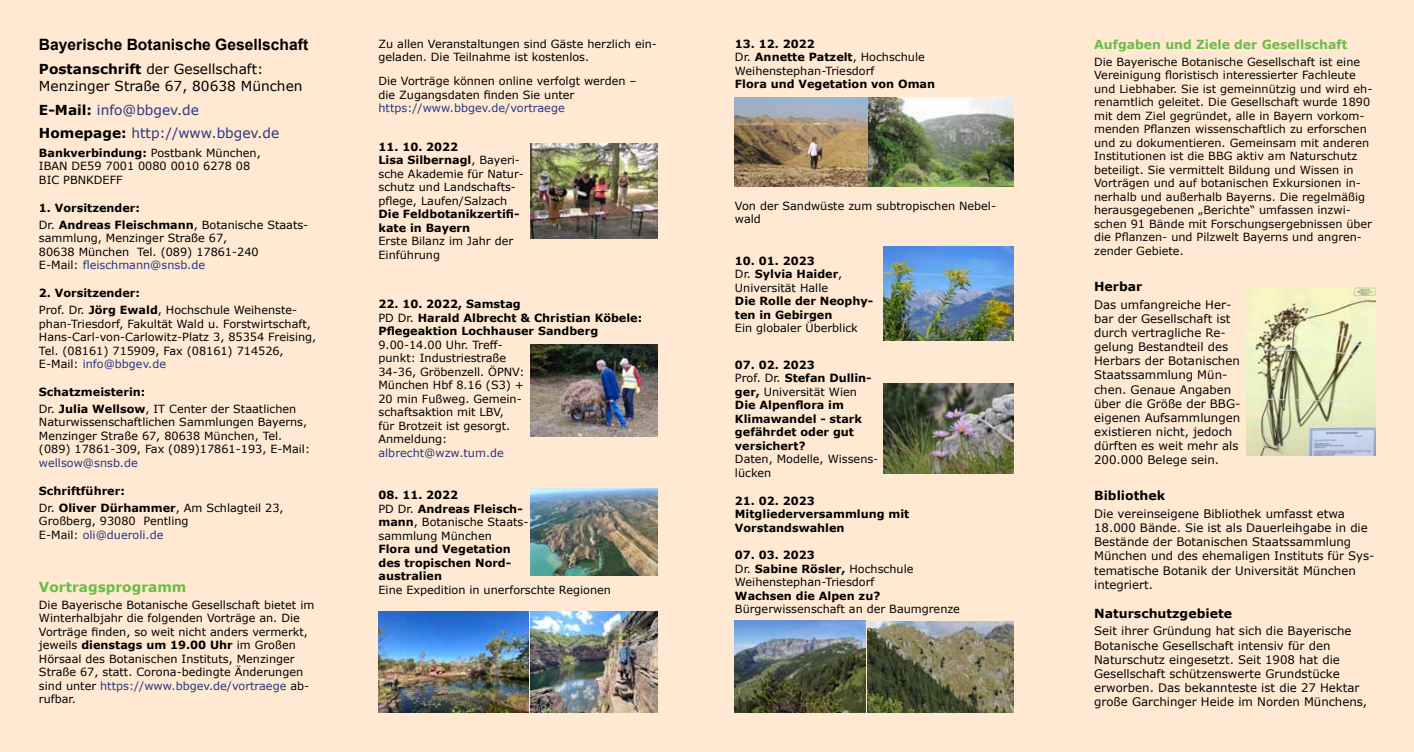
<style>
.page{position:relative;width:1414px;height:752px;background:#fff}
.page>*{position:absolute;margin:0;border:0;box-sizing:border-box;transform-origin:0 0}
.Überschrift2a{font:700 15.62px "Arial";color:#000}
.text9Absatz{font:13.75px/16.5px "Verdana";color:#000}
.text8{font:13.75px "Verdana";color:#283583}
.text9Absatz-2{font:13.75px "Verdana";color:#283583}
.Überschrift3{font:700 13.75px "Verdana";color:#69bd45}
.t1{font:700 12.5px "Verdana";color:#000}
.t2{font:700 12.5px "Verdana";color:#69bd45}
.t3{font:11.75px/14.1px "Verdana";color:#000}
.text8-2{font:11.25px/13.5px "Verdana";color:#000}
.Text8b{font:11.25px/13.5px "Verdana";color:#000}
.text9Absatz-3{font:700 11.25px/13.5px "Verdana";color:#000}
.text9Absatz-4{font:11.25px/13.5px "Verdana";color:#000}
.text9{font:700 11.25px/13.5px "Verdana";color:#000}
.text9-2{font:11.25px/13.5px "Verdana";color:#000}
.Text8b-2{font:700 11.25px "Verdana";color:#000}
.s1{font-weight:700}
.s2{font-weight:700;color:#000}
.s3{color:#283583}
.s4{font-weight:400}
</style>
<div class="page">
<div style="left:0;top:0;width:1414px;height:751px;background:#ffe9d2"></div>
<img style="left:1246px;top:287px;width:129px;height:168px">
<img style="left:531px;top:344px;width:126px;height:92px">
<img style="left:531px;top:144px;width:126px;height:94px">
<img style="left:531px;top:488px;width:126px;height:87px">
<img style="left:378px;top:611px;width:150px;height:101px">
<img style="left:531px;top:611px;width:126px;height:101px">
<img style="left:883px;top:246px;width:130px;height:94px">
<img style="left:735px;top:97px;width:132px;height:89px">
<img style="left:869px;top:97px;width:144px;height:89px">
<img style="left:883px;top:384px;width:130px;height:89px">
<img style="left:867px;top:621px;width:146px;height:91px">
<img style="left:735px;top:620px;width:130px;height:92px">
<p class="Überschrift2a" style="left:39px;top:34px;width:271px">Bayerische Botanische Gesellschaft</p>
<p class="text9Absatz" style="left:39px;top:61px;width:265px"><span class="s1">Postanschrift</span> der Gesellschaft:<br>Menzinger Straße 67, 80638 München</p>
<p class="text9Absatz-2" style="left:39px;top:101px;width:161px"><span class="s2">E-Mail:</span> info@bbgev.de</p>
<p class="text8" style="left:39px;top:124px;width:242px"><span class="s2">Homepage:</span> http://www.bbgev.de</p>
<p class="text8-2" style="left:39px;top:146px;width:223px"><span class="s1">Bankverbindung:</span> Postbank München,<br>IBAN DE59 7001 0080 0010 6278 08<br>BIC PBNKDEFF</p>
<p class="Text8b-2" style="left:39px;top:199px;width:103px">1. Vorsitzender:</p>
<p class="Text8b" style="left:39px;top:218px;width:271px">Dr. <span class="s1">Andreas Fleischmann</span>, Botanische Staats&shy;sammlung, Menzinger Straße 67,<br>80638 München Tel. (089) 17861-240<br>E-Mail: <span class="s3">fleischmann@snsb.de</span></p>
<p class="Text8b-2" style="left:39px;top:285px;width:103px">2. Vorsitzender:</p>
<p class="Text8b" style="left:39px;top:303px;width:279px">Prof. Dr. <span class="s1">Jörg Ewald</span>, Hochschule Weihenste&shy;phan-Triesdorf, Fakultät Wald u. Forstwirtschaft, Hans-Carl-von-Carlowitz-Platz 3, 85354 Freising, Tel. (08161) 715909, Fax (08161) 714526, E-Mail: <span class="s3">info@bbgev.de</span></p>
<p class="Text8b-2" style="left:39px;top:383px;width:108px">Schatzmeisterin:</p>
<p class="Text8b" style="left:39px;top:401px;width:273px">Dr. <span class="s1">Julia Wellsow</span>, IT Center der Staatlichen Naturwissenschaftlichen Sammlungen Bayerns, Menzinger Straße 67, 80638 München, Tel. (089) 17861-309, Fax (089)17861-193, E-Mail: <span class="s3">wellsow@snsb.de</span></p>
<p class="Text8b-2" style="left:39px;top:482px;width:87px">Schriftführer:</p>
<p class="Text8b" style="left:39px;top:500px;width:246px">Dr. <span class="s1">Oliver Dürhammer</span>, Am Schlagteil 23,<br>Großberg, 93080 Pentling<br>E-Mail: <span class="s3">oli@dueroli.de</span></p>
<p class="Überschrift3" style="left:39px;top:576px;width:149px">Vortragsprogramm</p>
<p class="text8-2" style="left:39px;top:597px;width:277px">Die Bayerische Botanische Gesellschaft bietet im Winterhalbjahr die folgenden Vorträge an. Die Vorträge finden, so weit nicht anders vermerkt, jeweils <span class="s1">dienstags um 19.00 Uhr</span> im Großen Hörsaal des Botanischen Instituts, Menzinger Straße 67, statt. Corona-bedingte Änderungen sind unter <span class="s3">https://www.bbgev.de/vortraege</span> ab&shy;rufbar.</p>
<p class="text8-2" style="left:378px;top:37px;width:280px">Zu allen Veranstaltungen sind Gäste herzlich ein&shy;geladen. Die Teilnahme ist kostenlos.</p>
<p class="text8-2" style="left:378px;top:74px;width:260px">Die Vorträge können online verfolgt werden – die Zugangsdaten finden Sie unter <span class="s3">https://www.bbgev.de/vortraege</span></p>
<p class="text8-2" style="left:378px;top:140px;width:147px"><span class="s1">11. 10. 2022<br>Lisa Silbernagl</span>, Bayeri&shy;sche Akademie für Natur&shy;schutz und Landschafts&shy;pflege, Laufen/Salzach<br><span class="s1">Die Feldbotanikzertifi&shy;kate in Bayern<br></span>Erste Bilanz im Jahr der<br>Einführung</p>
<p class="text9Absatz-4" style="left:378px;top:297px;width:265px"><span class="s1">22. 10. 2022, Samstag<br></span>PD Dr. <span class="s1">Harald Albrecht &amp; Christian Köbele:<br>Pflegeaktion Lochhauser Sandberg<br></span>9.00-14.00 Uhr. Treff-<br>punkt: Industriestraße<br>34-36, Gröbenzell. ÖPNV:<br>München Hbf 8.16 (S3) +<br>20 min Fußweg. Gemein-<br>schaftsaktion mit LBV,<br>für Brotzeit ist gesorgt.<br>Anmeldung:<br><span class="s3">albrecht@wzw.tum.de</span></p>
<p class="text9Absatz-3" style="left:378px;top:488px;width:234px">08. 11. 2022<br><span class="s4">PD Dr.</span> Andreas Fleisch-<br>mann<span class="s4">, Botanische Staats-<br>sammlung München<br></span>Flora und Vegetation<br>des tropischen Nord-<br>australien<br><span class="s4">Eine Expedition in unerforschte Regionen</span></p>
<p class="text9Absatz-3" style="left:735px;top:37px;width:202px">13. 12. 2022<br><span class="s4">Dr.</span> Annette Patzelt<span class="s4">, Hochschule<br>Weihenstephan-Triesdorf<br></span>Flora und Vegetation von Oman</p>
<p class="text9Absatz-4" style="left:735px;top:199px;width:263px">Von der Sandwüste zum subtropischen Nebel&shy;wald</p>
<p class="text9Absatz-3" style="left:735px;top:253px;width:140px">10. 01. 2023<br><span class="s4">Dr.</span> Sylvia Haider<span class="s4">,<br>Universität Halle<br></span>Die Rolle der Neophy&shy;ten in Gebirgen<br><span class="s4">Ein globaler Überblick</span></p>
<p class="text9" style="left:735px;top:357px;width:145px">07. 02. 2023<br><span class="s4">Prof. Dr.</span> Stefan Dullin&shy;ger, <span class="s4">Universität Wien<br></span>Die Alpenflora im<br>Klimawandel - stark gefährdet oder gut versichert?<br><span class="s4">Daten, Modelle, Wissens&shy;lücken</span></p>
<p class="text9" style="left:735px;top:493px;width:176px">21. 02. 2023<br>Mitgliederversammlung mit<br>Vorstandswahlen</p>
<p class="text9-2" style="left:735px;top:548px;width:226px"><span class="s1">07. 03. 2023<br></span>Dr. <span class="s1">Sabine Rösler,</span> Hochschule<br>Weihenstephan-Triesdorf<br><span class="s1">Wachsen die Alpen zu?<br></span>Bürgerwissenschaft an der Baumgrenze</p>
<p class="t2" style="left:1094px;top:35px;width:255px">Aufgaben und Ziele der Gesellschaft</p>
<p class="text8-2" style="left:1094px;top:55px;width:280px">Die Bayerische Botanische Gesellschaft ist eine Vereinigung floristisch interessierter Fachleute und Liebhaber. Sie ist gemeinnützig und wird eh&shy;renamtlich geleitet. Die Gesellschaft wurde 1890 mit dem Ziel gegründet, alle in Bayern vorkom&shy;menden Pflanzen wissenschaftlich zu erforschen und zu dokumentieren. Gemeinsam mit anderen Institutionen ist die BBG aktiv am Naturschutz beteiligt. Sie vermittelt Bildung und Wissen in Vorträgen und auf botanischen Exkursionen in&shy;nerhalb und außerhalb Bayerns. Die regelmäßig herausgegebenen „Berichte“ umfassen inzwi&shy;schen 91 Bände mit Forschungsergebnissen über die Pflanzen- und Pilzwelt Bayerns und angren&shy;zender Gebiete.</p>
<p class="t1" style="left:1094px;top:277px;width:50px">Herbar</p>
<p class="t3" style="left:1094px;top:297px;width:148px">Das umfangreiche Her&shy;bar der Gesellschaft ist durch vertragliche Re&shy;gelung Bestandteil des<br>Herbars der Botanischen<br>Staatssammlung Mün&shy;chen. Genaue Angaben über die Größe der BBG&shy;eigenen Aufsammlungen existieren nicht, jedoch dürften es weit mehr als<br>200.000 Belege sein.</p>
<p class="t1" style="left:1094px;top:486px;width:72px">Bibliothek</p>
<p class="t3" style="left:1094px;top:506px;width:282px">Die vereinseigene Bibliothek umfasst etwa 18.000 Bände. Sie ist als Dauerleihgabe in die Bestände der Botanischen Staatssammlung München und des ehemaligen Instituts für Sys&shy;tematische Botanik der Universität München integriert.</p>
<p class="t1" style="left:1094px;top:604px;width:139px">Naturschutzgebiete</p>
<p class="t3" style="left:1094px;top:623px;width:275px">Seit ihrer Gründung hat sich die Bayerische Botanische Gesellschaft intensiv für den Naturschutz eingesetzt. Seit 1908 hat die Gesellschaft schützenswerte Grundstücke erworben. Das bekannteste ist die 27 Hektar große Garchinger Heide im Norden Münchens,</p>
</div>
